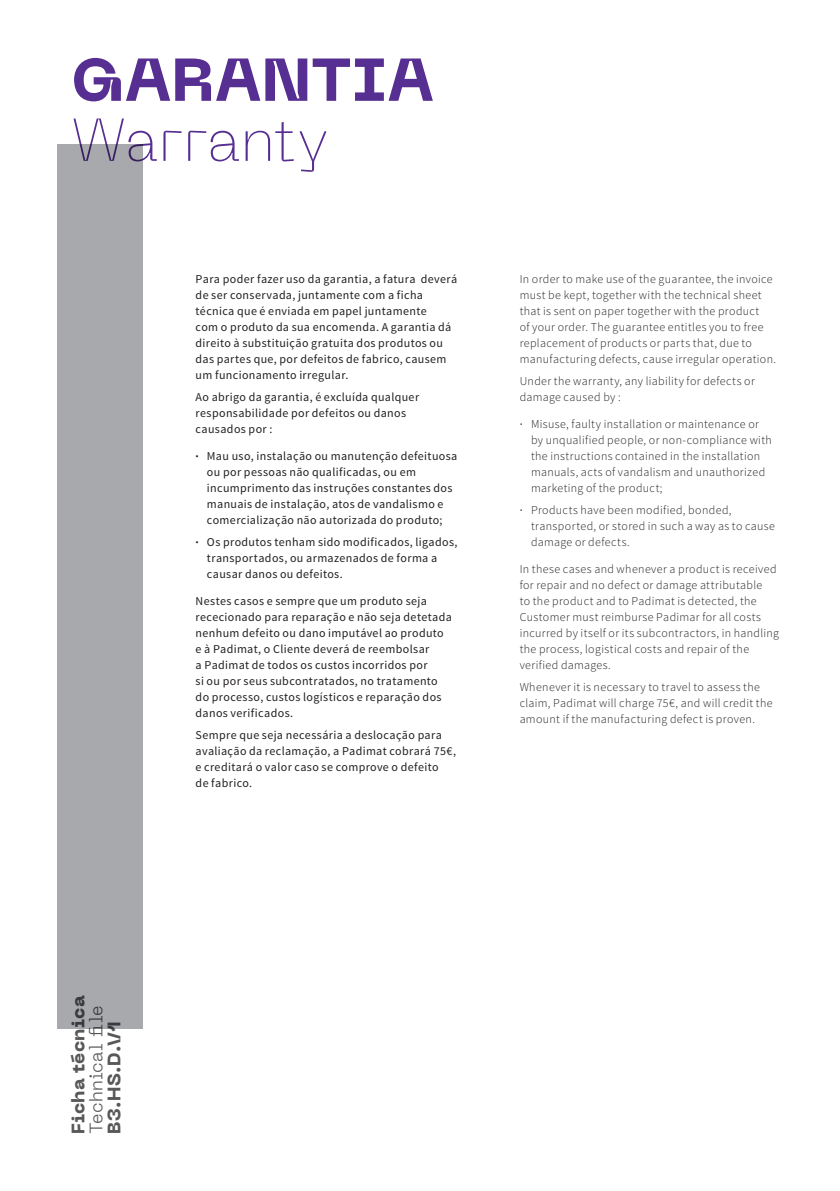
<style>
.page{position:relative;width:840px;height:1191px;background:#fff}
.page>*{position:absolute;margin:0;border:0;box-sizing:border-box;transform-origin:0 0}
.t1{font:800 60px "Neue Machina";letter-spacing:.005em;color:#572e91}
.t2{font:200 60px "Neue Machina";letter-spacing:-.005em;color:#572e91}
.t3{font:300 18px "Neue Machina";letter-spacing:.01em;color:#57585a}
.t4{font:800 18px "Neue Machina";letter-spacing:.015em;color:#57585a}
.t5{font:800 18px "Neue Machina";color:#57585a}
.t6{font:12px/16px "Source Sans Pro";letter-spacing:.03em;color:#231f20}
.t7{font:300 12px/16px "Source Sans Pro";letter-spacing:.03em;color:#231f20}
.s1{font-family:"Silka";font-weight:700}
.s2{font-weight:400}
</style>
<div class="page">
<div style="left:57px;top:144px;width:85px;height:884px;background:#a8a9ad"></div>
<h1 class="t1" style="left:71px;top:41px;width:364px">GARANTIA</h1>
<h1 class="t2" style="left:71px;top:103px;width:259px">Warranty</h1>
<p class="t6" style="left:195px;top:271px;width:263px">Para poder fazer uso da garantia, a fatura deverá de ser conservada, juntamente com a ficha técnica que é enviada em papel juntamente<br>com o produto da sua encomenda. A garantia dá direito à substituição gratuita dos produtos ou das partes que, por defeitos de fabrico, causem um funcionamento irregular.</p>
<p class="t6" style="left:195px;top:389px;width:225px">Ao abrigo da garantia, é excluída qualquer responsabilidade por defeitos ou danos causados por :</p>
<p class="t6" style="left:207px;top:448px;width:252px;text-indent:-11px"><span class="s1">·</span> Mau uso, instalação ou manutenção defeituosa ou por pessoas não qualificadas, ou em incumprimento das instruções constantes dos manuais de instalação, atos de vandalismo e comercialização não autorizada do produto;</p>
<p class="t6" style="left:207px;top:534px;width:252px;text-indent:-11px"><span class="s1">·</span> Os produtos tenham sido modificados, ligados, transportados, ou armazenados de forma a causar danos ou defeitos.</p>
<p class="t6" style="left:195px;top:593px;width:257px">Nestes casos e sempre que um produto seja rececionado para reparação e não seja detetada nenhum defeito ou dano imputável ao produto e à Padimat, o Cliente deverá de reembolsar<br>a Padimat de todos os custos incorridos por<br>si ou por seus subcontratados, no tratamento do processo, custos logísticos e reparação dos danos verificados.</p>
<p class="t6" style="left:195px;top:727px;width:262px">Sempre que seja necessária a deslocação para avaliação da reclamação, a Padimat cobrará 75€, e creditará o valor caso se comprove o defeito<br>de fabrico.</p>
<p class="t7" style="left:519px;top:271px;width:258px">In order to make use of the guarantee, the invoice must be kept, together with the technical sheet that is sent on paper together with the product<br>of your order. The guarantee entitles you to free replacement of products or parts that, due to manufacturing defects, cause irregular operation.</p>
<p class="t7" style="left:519px;top:373px;width:236px">Under the warranty, any liability for defects or damage caused by :</p>
<p class="t7" style="left:530px;top:416px;width:242px;text-indent:-11px"><span class="s2">·</span> Misuse, faulty installation or maintenance or by unqualified people, or non-compliance with the instructions contained in the installation manuals, acts of vandalism and unauthorized marketing of the product;</p>
<p class="t7" style="left:530px;top:502px;width:245px;text-indent:-11px"><span class="s2">·</span> Products have been modified, bonded, transported, or stored in such a way as to cause damage or defects.</p>
<p class="t7" style="left:519px;top:561px;width:261px">In these cases and whenever a product is received for repair and no defect or damage attributable<br>to the product and to Padimat is detected, the Customer must reimburse Padimar for all costs incurred by itself or its subcontractors, in handling the process, logistical costs and repair of the verified damages.</p>
<p class="t7" style="left:519px;top:679px;width:254px">Whenever it is necessary to travel to assess the claim, Padimat will charge 75€, and will credit the amount if the manufacturing defect is proven.</p>
<h2 class="t4" style="left:66px;top:1134px;width:140px;rotate:-90deg">Ficha técnica</h2>
<h2 class="t3" style="left:85px;top:1134px;width:131px;rotate:-90deg">Technical file</h2>
<h2 class="t5" style="left:102px;top:1134px;width:114px;rotate:-90deg">B3.HS.D.V1</h2>
</div>
